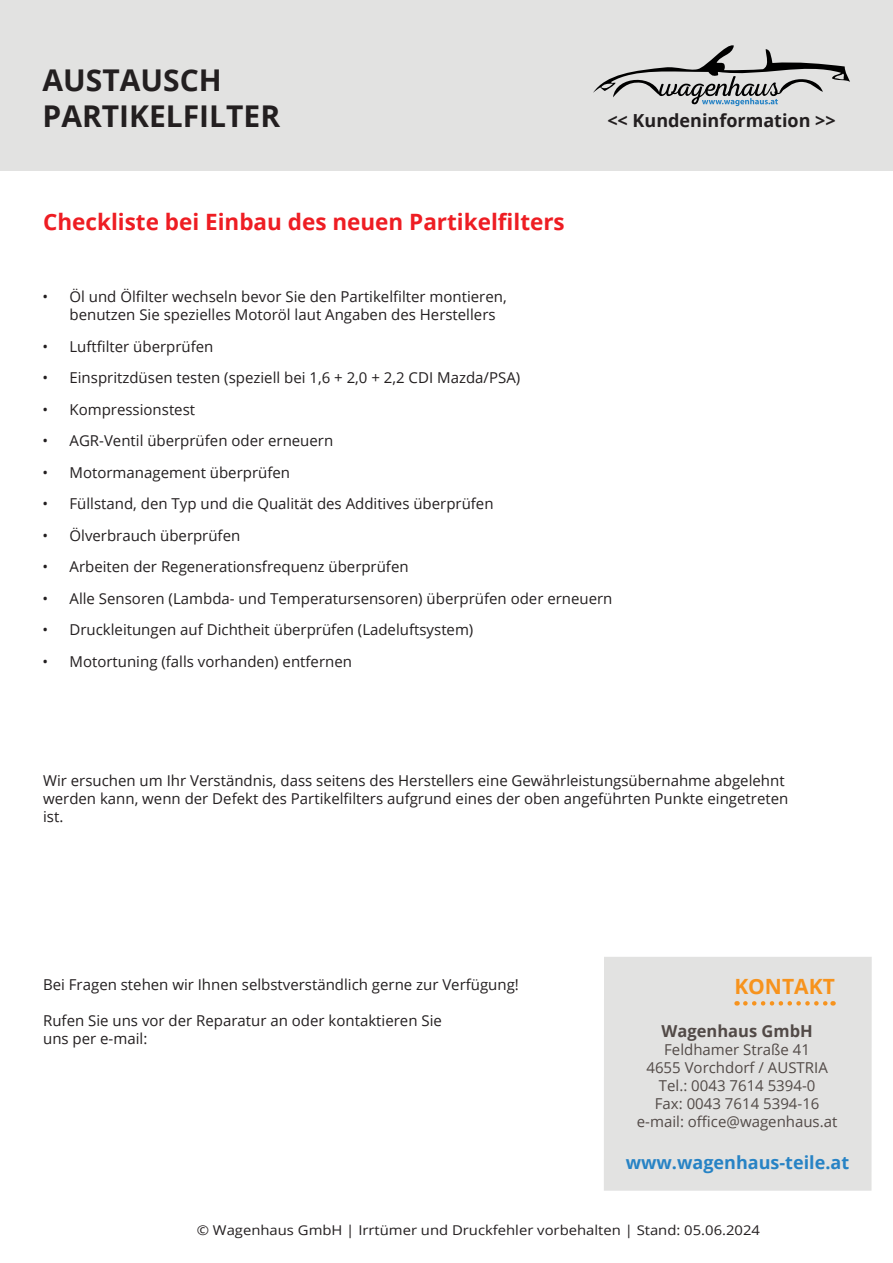
<style>
.page{position:relative;width:893px;height:1263px;background:#fff}
.page>*{position:absolute;margin:0;border:0;box-sizing:border-box;transform-origin:0 0}
.t1{font:700 30px/36px "Open Sans";color:#231f20}
.t2{font:700 22.5px "Open Sans";color:#ee1d23}
.t3{font:700 21px "Open Sans";color:#f7931d}
.t4{font:700 18px "Open Sans";color:#2783c5}
.t5{font:700 18px "Open Sans";color:#231f20}
.t6{font:700 16.5px "Open Sans";color:#524a47}
.t7{font:15px/18px "Open Sans";color:#231f20}
.t8{font:15px/18px "Open Sans";color:#524a47;text-align:center}
.t9{font:13.5px "Open Sans";color:#231f20;scale:1.1 1}
</style>
<div class="page">
<div style="left:0;top:0;width:893px;height:170px;background:#e2e2e1"></div>
<div style="left:604px;top:957px;width:268px;height:234px;background:#e2e2e1"></div>
<svg style="left:745px;top:1001px;width:89px;height:4px"></svg>
<svg style="left:593px;top:45px;width:257px;height:61px"></svg>
<h1 class="t1" style="left:43px;top:61px;width:239px">AUSTAUSCH<br>PARTIKELFILTER</h1>
<h2 class="t2" style="left:43px;top:206px;width:523px">Checkliste bei Einbau des neuen Partikelfilters</h2>
<p class="t5" style="left:607px;top:108px;width:230px">&lt;&lt; Kundeninformation &gt;&gt;</p>
<p class="t7" style="left:70px;top:287px;width:439px;text-indent:-27px">• Öl und Ölfilter wechseln bevor Sie den Partikelfilter montieren, benutzen Sie spezielles Motoröl laut Angaben des Herstellers</p>
<p class="t7" style="left:43px;top:337px;width:172px">• Luftfilter überprüfen</p>
<p class="t7" style="left:43px;top:368px;width:479px">• Einspritzdüsen testen (speziell bei 1,6 + 2,0 + 2,2 CDI Mazda/PSA)</p>
<p class="t7" style="left:43px;top:400px;width:154px">• Kompressionstest</p>
<p class="t7" style="left:43px;top:431px;width:292px">• AGR-Ventil überprüfen oder erneuern</p>
<p class="t7" style="left:43px;top:463px;width:249px">• Motormanagement überprüfen</p>
<p class="t7" style="left:43px;top:494px;width:453px">• Füllstand, den Typ und die Qualität des Additives überprüfen</p>
<p class="t7" style="left:43px;top:526px;width:199px">• Ölverbrauch überprüfen</p>
<p class="t7" style="left:43px;top:557px;width:368px">• Arbeiten der Regenerationsfrequenz überprüfen</p>
<p class="t7" style="left:43px;top:589px;width:571px">• Alle Sensoren (Lambda- und Temperatursensoren) überprüfen oder erneuern</p>
<p class="t7" style="left:43px;top:620px;width:432px">• Druckleitungen auf Dichtheit überprüfen (Ladeluftsystem)</p>
<p class="t7" style="left:43px;top:652px;width:311px">• Motortuning (falls vorhanden) entfernen</p>
<p class="t7" style="left:43px;top:771px;width:747px">Wir ersuchen um Ihr Verständnis, dass seitens des Herstellers eine Gewährleistungsübernahme abgelehnt werden kann, wenn der Defekt des Partikelfilters aufgrund eines der oben angeführten Punkte eingetreten ist.</p>
<p class="t7" style="left:43px;top:975px;width:477px">Bei Fragen stehen wir Ihnen selbstverständlich gerne zur Verfügung!</p>
<p class="t7" style="left:43px;top:1011px;width:400px">Rufen Sie uns vor der Reparatur an oder kontaktieren Sie uns per e-mail:</p>
<h3 class="t3" style="left:734px;top:972px;width:102px">KONTAKT</h3>
<p class="t6" style="left:661px;top:1019px;width:153px">Wagenhaus GmbH</p>
<p class="t8" style="left:637px;top:1040px;width:202px">Feldhamer Straße 41<br>4655 Vorchdorf / AUSTRIA<br>Tel.: 0043 7614 5394-0<br>Fax: 0043 7614 5394-16 e-mail: office@wagenhaus.at</p>
<p class="t4" style="left:626px;top:1149px;width:225px">www.wagenhaus-teile.at</p>
<p class="t9" style="left:197px;top:1221px;width:513px">© Wagenhaus GmbH | Irrtümer und Druckfehler vorbehalten | Stand: 05.06.2024</p>
</div>
